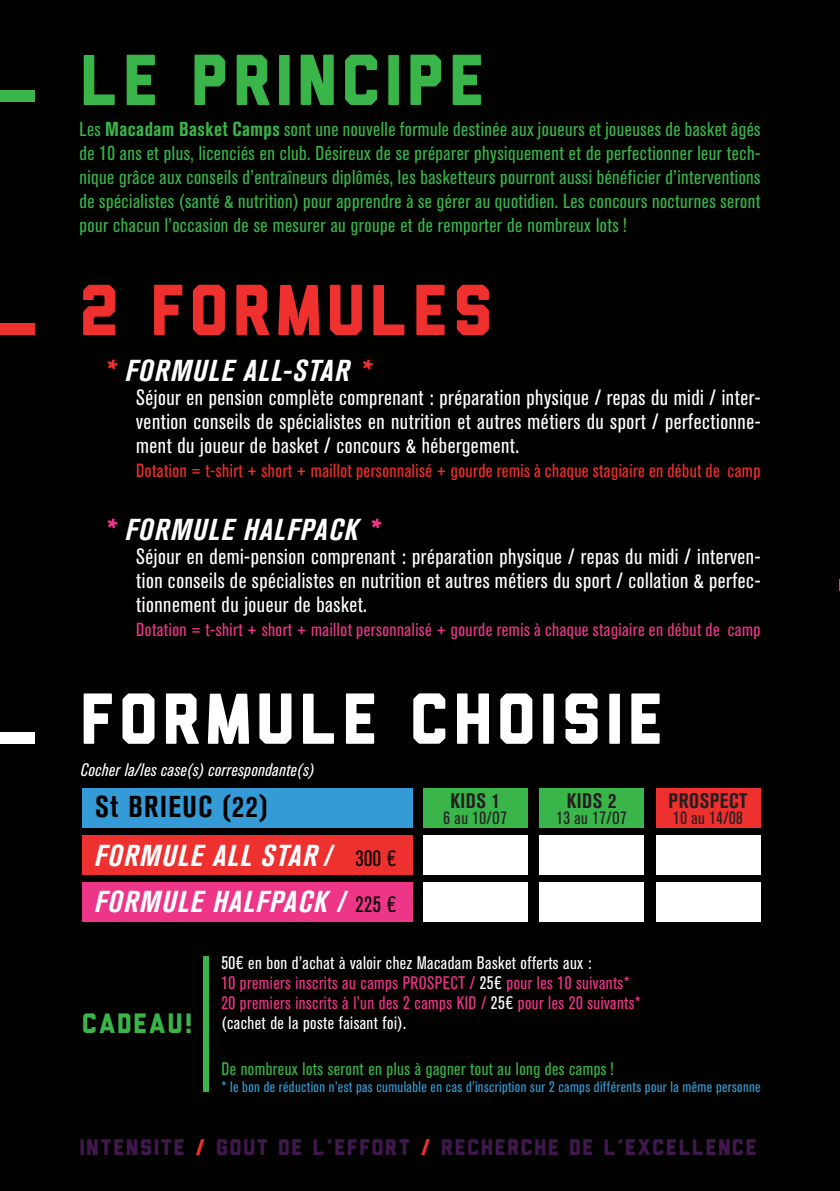
<style>
.page{position:relative;width:840px;height:1191px;background:#fff}
.page>*{position:absolute;margin:0;border:0;box-sizing:border-box;transform-origin:0 0}
.t1{font:72px "Liberator";letter-spacing:.05em;color:#fff}
.t2{font:72px "Liberator";letter-spacing:.05em;color:#3ab54a}
.t3{font:72px "Liberator";letter-spacing:.05em;color:#ee302f}
.t4{font:italic 700 condensed 30px "Akzidenz Grotesk BQ";letter-spacing:.05em;color:#fff}
.t5{font:700 condensed 30px "Akzidenz Grotesk BQ";letter-spacing:.05em;color:#000}
.t6{font:28px "Liberator";letter-spacing:.05em;color:#3ab54a}
.t7{font:22.6px "Liberator";letter-spacing:.05em;color:#41184e}
.t8{font:condensed 22px/24px "Akzidenz Grotesk BQ";letter-spacing:.025em;color:#fff;text-align:justify}
.t9{font:700 condensed 20.8px "Akzidenz Grotesk BQ";letter-spacing:.025em;color:#231f20}
.t10{font:condensed 20px/24px "Akzidenz Grotesk BQ";letter-spacing:.025em;color:#3ab54a;text-align:justify}
.t11{font:condensed 18.8px "Akzidenz Grotesk BQ";letter-spacing:.025em;color:#ee302f}
.t12{font:condensed 18.8px "Akzidenz Grotesk BQ";letter-spacing:.025em;color:#ee3689}
.t13{font:condensed 18px "Akzidenz Grotesk BQ";letter-spacing:.025em;color:#ee3689}
.t14{font:condensed 18px "Akzidenz Grotesk BQ";letter-spacing:.025em;color:#fff}
.t15{font:condensed 18px "Akzidenz Grotesk BQ";letter-spacing:.025em;color:#3ab54a}
.t16{font:italic condensed 18px "Akzidenz Grotesk BQ";letter-spacing:.025em;color:#fff}
.t17{font:condensed 17.6px "Akzidenz Grotesk BQ";letter-spacing:.025em;color:#231f20}
.t18{font:condensed 15.2px "Akzidenz Grotesk BQ";letter-spacing:.025em;color:#359bd6}
.s1{font-weight:700}
.s2{color:#ee302f}
.s3{color:#ee3689}
.s4{font-weight:400;font-style:normal;font-size:22px;color:#010100}
.s5{color:#fff}
</style>
<div class="page">
<hr style="left:839px;top:519px;width:1px;height:592px;background:#010100">
<div style="left:0;top:0;width:839px;height:1191px;background:#010100"></div>
<div style="left:203px;top:956px;width:6px;height:135px;background:#3ab54a"></div>
<div style="left:0;top:323px;width:35px;height:11px;background:#ee302f"></div>
<div style="left:0;top:732px;width:35px;height:11px;background:#fff"></div>
<div style="left:0;top:91px;width:35px;height:11px;background:#3ab54a"></div>
<div style="left:82px;top:835px;width:330px;height:39px;background:#ee302f"></div>
<div style="left:82px;top:788px;width:330px;height:39px;background:#359bd6"></div>
<div style="left:82px;top:882px;width:330px;height:39px;background:#ee3689"></div>
<div style="left:422px;top:788px;width:105px;height:39px;background:#3ab54a"></div>
<div style="left:539px;top:788px;width:104px;height:39px;background:#3ab54a"></div>
<div style="left:655px;top:788px;width:105px;height:39px;background:#ee302f"></div>
<div style="left:422px;top:835px;width:105px;height:39px;background:#fff"></div>
<div style="left:539px;top:835px;width:104px;height:39px;background:#fff"></div>
<div style="left:655px;top:835px;width:105px;height:39px;background:#fff"></div>
<div style="left:422px;top:882px;width:105px;height:39px;background:#fff"></div>
<div style="left:539px;top:882px;width:104px;height:39px;background:#fff"></div>
<div style="left:655px;top:882px;width:105px;height:39px;background:#fff"></div>
<p class="t2" style="left:79px;top:54px;width:407px">LE PRINCIPE</p>
<p class="t10" style="left:79px;top:117px;width:682px">Les <span class="s1">Macadam Basket Camps</span> sont une nouvelle formule destinée aux joueurs et joueuses de basket âgés de 10 ans et plus, licenciés en club. Désireux de se préparer physiquement et de perfectionner leur tech&shy;nique grâce aux conseils d’entraîneurs diplômés, les basketteurs pourront aussi bénéficier d’interventions de spécialistes (santé &amp; nutrition) pour apprendre à se gérer au quotidien. Les concours nocturnes seront pour chacun l’occasion de se mesurer au groupe et de remporter de nombreux lots !</p>
<p class="t3" style="left:79px;top:284px;width:415px">2 FORMULES</p>
<p class="t4" style="left:104px;top:354px;width:268px"><span class="s2">*</span> FORMULE ALL-STAR <span class="s2">*</span></p>
<p class="t8" style="left:136px;top:386px;width:625px">Séjour en pension complète comprenant : préparation physique / repas du midi / inter&shy;vention conseils de spécialistes en nutrition et autres métiers du sport / perfectionne&shy;ment du joueur de basket / concours &amp; hébergement.</p>
<p class="t11" style="left:136px;top:460px;width:625px">Dotation = t-shirt + short + maillot personnalisé + gourde remis à chaque stagiaire en début de camp</p>
<p class="t4" style="left:104px;top:512px;width:276px"><span class="s3">*</span> FORMULE HALFPACK <span class="s3">*</span></p>
<p class="t8" style="left:136px;top:544px;width:625px">Séjour en demi-pension comprenant : préparation physique / repas du midi / interven&shy;tion conseils de spécialistes en nutrition et autres métiers du sport / collation &amp; perfec&shy;tionnement du joueur de basket.</p>
<p class="t12" style="left:136px;top:619px;width:625px">Dotation = t-shirt + short + maillot personnalisé + gourde remis à chaque stagiaire en début de camp</p>
<p class="t1" style="left:79px;top:693px;width:585px">FORMULE CHOISIE</p>
<p class="t16" style="left:81px;top:759px;width:235px">Cocher la/les case(s) correspondante(s)</p>
<p class="t5" style="left:95px;top:789px;width:174px">St BRIEUC (22)</p>
<p class="t4" style="left:95px;top:838px;width:303px">FORMULE ALL STAR / <span class="s4">300 €</span></p>
<p class="t4" style="left:95px;top:884px;width:303px">FORMULE HALFPACK / <span class="s4">225 €</span></p>
<p class="t9" style="left:450px;top:788px;width:51px">KIDS 1</p>
<p class="t17" style="left:443px;top:808px;width:65px">6 au 10/O7</p>
<p class="t9" style="left:566px;top:788px;width:51px">KIDS 2</p>
<p class="t17" style="left:556px;top:808px;width:72px">13 au 17/O7</p>
<p class="t9" style="left:668px;top:788px;width:80px">PROSPECT</p>
<p class="t17" style="left:673px;top:808px;width:71px">10 au 14/08</p>
<p class="t6" style="left:82px;top:1013px;width:112px">CADEAU!</p>
<p class="t14" style="left:221px;top:952px;width:371px">50€ en bon d’achat à valoir chez Macadam Basket offerts aux :</p>
<p class="t13" style="left:221px;top:972px;width:409px">10 premiers inscrits au camps PROSPECT / <span class="s5">25€</span> pour les 10 suivants*</p>
<p class="t13" style="left:221px;top:992px;width:421px">20 premiers inscrits à l’un des 2 camps KID / <span class="s5">25€</span> pour les 20 suivants*</p>
<p class="t14" style="left:221px;top:1012px;width:186px">(cachet de la poste faisant foi).</p>
<p class="t15" style="left:221px;top:1058px;width:393px">De nombreux lots seront en plus à gagner tout au long des camps !</p>
<p class="t18" style="left:221px;top:1078px;width:540px">* le bon de réduction n’est pas cumulable en cas d’inscription sur 2 camps différents pour la même personne</p>
<p class="t7" style="left:79px;top:1138px;width:678px">INTENSITE <span class="s2">/</span> GOUT DE L’EFFORT <span class="s2">/</span> RECHERCHE DE L’EXCELLENCE</p>
</div>
